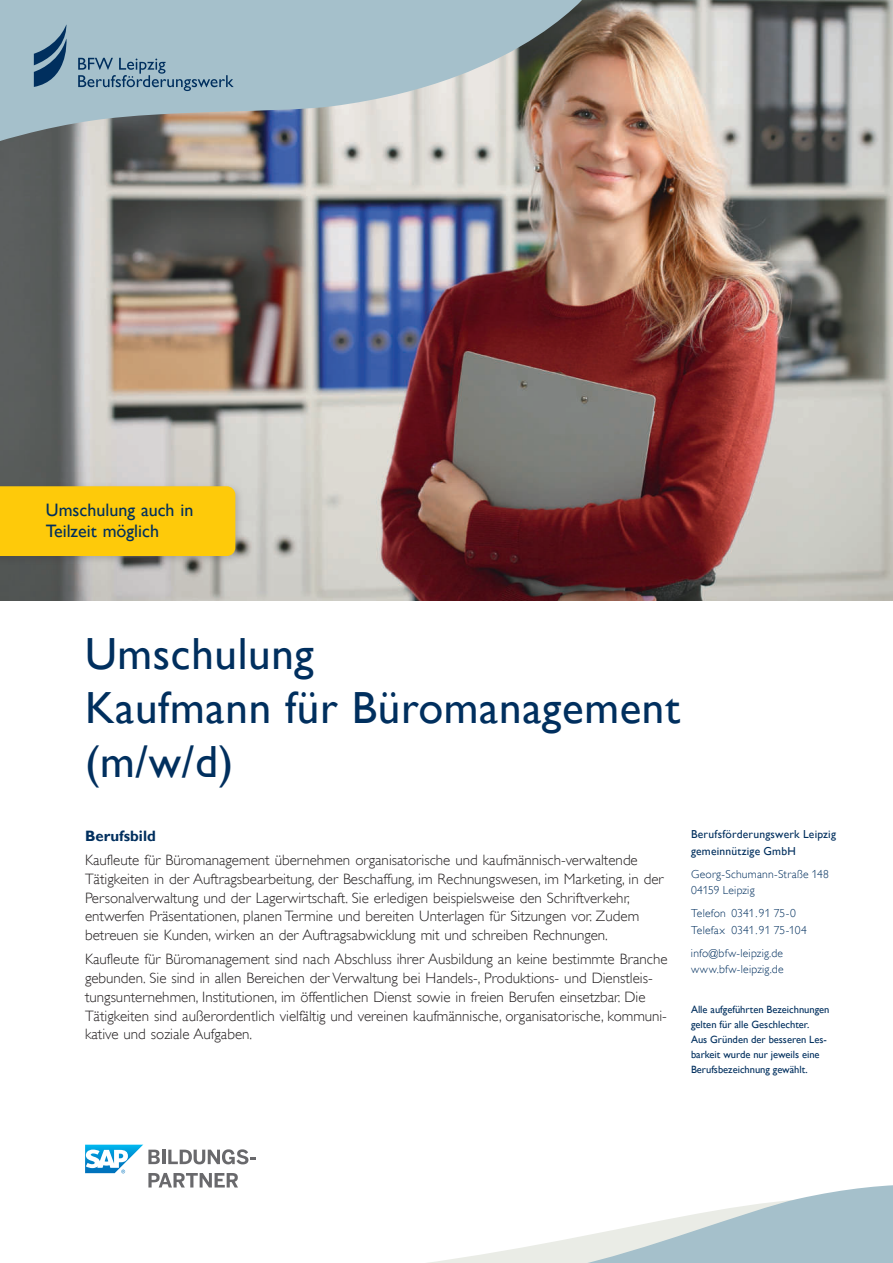
<style>
.page{position:relative;width:893px;height:1263px;background:#fff}
.page>*{position:absolute;margin:0;border:0;box-sizing:border-box;transform-origin:0 0}
.t1{font:45px/54px "Gill Sans Alt One WGL";letter-spacing:.015em;color:#002f5e}
.t2{font:18px/21px "Gill Sans Alt One WGL";color:#002f5e}
.t3{font:15px/18.8px "Gill Sans Alt One WGL Light";color:#231f20}
.t4{font:700 15px "Gill Sans Alt One WGL";color:#002f5e}
.t5{font:11.55px/16.5px "Gill Sans Alt One WGL Light";letter-spacing:.02em;color:#002f5e}
.t6{font:11.55px/16.5px "Gill Sans Alt One WGL";letter-spacing:.02em;color:#002f5e}
.t7{font:10.5px/15px "Gill Sans Alt One WGL";color:#002f5e}
</style>
<div class="page">
<img style="left:0;top:0;width:893px;height:600px">
<svg style="left:0;top:0;width:595px;height:172px;fill:#a5c0cb"></svg>
<svg style="left:428px;top:1185px;width:465px;height:78px"></svg>
<svg style="left:34px;top:24px;width:34px;height:63px"></svg>
<svg style="left:78px;top:58px;width:156px;height:33px"></svg>
<div style="left:0;top:481px;width:245px;height:85px;background:#231f20;opacity:.2"></div>
<div style="left:0;top:486px;width:235px;height:70px;background:#feca0a"></div>
<svg style="left:85px;top:1144px;width:170px;height:43px"></svg>
<p class="t2" style="left:46px;top:501px;width:149px">Umschulung auch in<br>Teilzeit möglich</p>
<h1 class="t1" style="left:85px;top:631px;width:597px">Umschulung<br>Kaufmann für Büromanagement (m/w/d)</h1>
<p class="t4" style="left:85px;top:830px;width:72px">Berufsbild</p>
<p class="t3" style="left:85px;top:852px;width:580px">Kaufleute für Büromanagement übernehmen organisatorische und kaufmännisch-verwaltende Tätigkeiten in der Auftragsbearbeitung, der Beschaffung, im Rechnungswesen, im Marketing, in der Personalverwaltung und der Lagerwirtschaft. Sie erledigen beispielsweise den Schriftverkehr, entwerfen Präsentationen, planen Termine und bereiten Unterlagen für Sitzungen vor. Zudem betreuen sie Kunden, wirken an der Auftragsabwicklung mit und schreiben Rechnungen.</p>
<p class="t3" style="left:85px;top:951px;width:584px">Kaufleute für Büromanagement sind nach Abschluss ihrer Ausbildung an keine bestimmte Branche gebunden. Sie sind in allen Bereichen der Verwaltung bei Handels-, Produktions- und Dienstleis&shy;tungsunternehmen, Institutionen, im öffentlichen Dienst sowie in freien Berufen einsetzbar. Die Tätigkeiten sind außerordentlich vielfältig und vereinen kauf männische, organisatorische, kommuni&shy;kative und soziale Aufgaben.</p>
<p class="t6" style="left:691px;top:827px;width:146px">Berufsförderungswerk Leipzig gemeinnützige GmbH</p>
<p class="t5" style="left:691px;top:867px;width:140px">Georg-Schumann-Straße 148<br>04159 Leipzig</p>
<p class="t5" style="left:691px;top:906px;width:117px">Telefon 0341 . 91 75-0<br>Telefax 0341 . 91 75-104</p>
<p class="t5" style="left:691px;top:945px;width:94px">info@bfw-leipzig.de www.bfw-leipzig.de</p>
<p class="t7" style="left:691px;top:1003px;width:140px">Alle aufgeführten Bezeichnungen gelten für alle Geschlechter.<br>Aus Gründen der besseren Les&shy;barkeit wurde nur jeweils eine<br>Berufsbezeichnung gewählt.</p>
</div>
